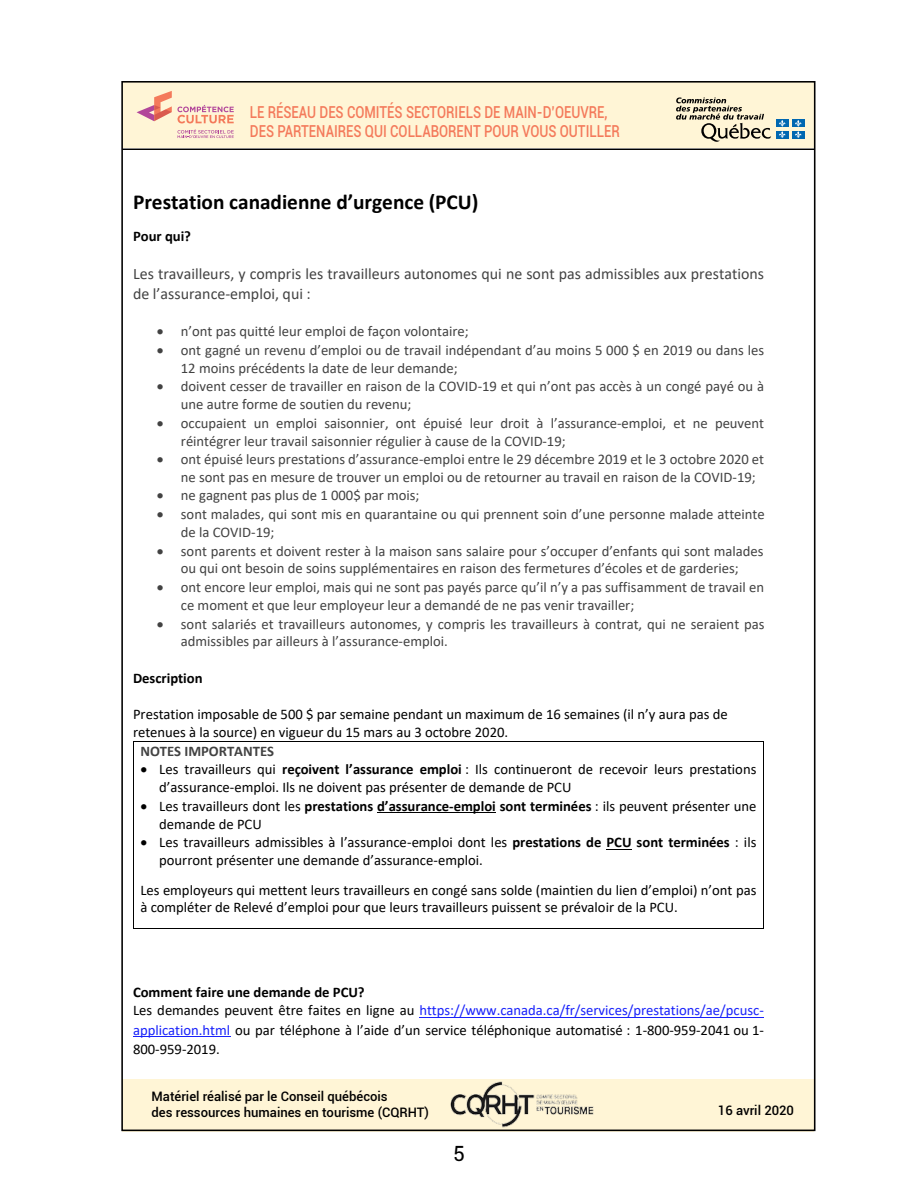
<style>
.page{position:relative;width:918px;height:1188px;background:#fff}
.page>*{position:absolute;margin:0;border:0;box-sizing:border-box;transform-origin:0 0}
.t1{font:700 21.3px "Calibri";color:#000}
.t2{font:21px "Roboto";color:#000}
.t3{font:500 16.5px/19.8px "Roboto";color:#f47a5b;scale:.8 1}
.t4{font:15.9px/19.5px "Calibri";color:#424242}
.t5{font:14.7px/17.9px "Calibri";color:#424242}
.t6{font:14.7px/17.9px "Calibri";color:#000}
.t7{font:14.7px/17.9px "Calibri";color:#1922fb}
.t8{font:700 14.7px "Calibri";color:#000}
.t9{font:700 14.7px "Calibri";color:#424242}
.t10{font:500 13.05px/15.8px "Roboto";color:#000}
.s1{font-weight:700}
.s2{font-weight:700;color:#000}
.s3{color:#000}
.s4{color:#1922fb}
</style>
<div class="page">
<hr style="left:377px;top:812px;width:119px;height:1px;background:#000">
<svg style="left:606px;top:849px;width:26px;height:1px"></svg>
<hr style="left:134px;top:741px;width:630px;height:1px;background:#000">
<hr style="left:133px;top:742px;width:1px;height:186px;background:#000">
<hr style="left:134px;top:928px;width:630px;height:1px;background:#000">
<hr style="left:764px;top:742px;width:1px;height:186px;background:#000">
<hr style="left:419px;top:1017px;width:345px;height:1px;background:#1922fb">
<hr style="left:133px;top:1036px;width:97px;height:1px;background:#1922fb">
<div style="left:122px;top:81px;width:77px;height:67px;background:#fff5d6"></div>
<div style="left:198px;top:81px;width:617px;height:67px;background:#fff5d6"></div>
<div style="left:122px;top:1079px;width:106px;height:52px;background:#fff5d6"></div>
<div style="left:227px;top:1079px;width:587px;height:52px;background:#fff5d6"></div>
<img style="left:450px;top:1081px;width:144px;height:47px">
<svg style="left:177px;top:129px;width:57px;height:9px"></svg>
<svg style="left:137px;top:91px;width:97px;height:32px"></svg>
<hr style="left:122px;top:149px;width:692px;height:1px;background:#000">
<svg style="left:676px;top:97px;width:95px;height:45px"></svg>
<div style="left:776px;top:120px;width:12px;height:7px;background:#0067b1"></div>
<div style="left:792px;top:120px;width:12px;height:7px;background:#0067b1"></div>
<div style="left:776px;top:131px;width:12px;height:7px;background:#0067b1"></div>
<svg style="left:779px;top:120px;width:7px;height:18px"></svg>
<div style="left:792px;top:131px;width:12px;height:7px;background:#0067b1"></div>
<svg style="left:795px;top:120px;width:7px;height:18px"></svg>
<p class="t3" style="left:250px;top:101px;width:459px">LE RÉSEAU DES COMITÉS SECTORIELS DE MAIN-D’OEUVRE,<br>DES PARTENAIRES QUI COLLABORENT POUR VOUS OUTILLER</p>
<h1 class="t1" style="left:133px;top:187px;width:347px">Prestation canadienne d’urgence (PCU)</h1>
<p class="t8" style="left:133px;top:226px;width:59px">Pour qui?</p>
<p class="t4" style="left:133px;top:264px;width:632px">Les travailleurs, y compris les travailleurs autonomes qui ne sont pas admissibles aux prestations de l’assurance-emploi, qui :</p>
<p class="t5" style="left:157px;top:322px;width:313px">• n’ont pas quitté leur emploi de façon volontaire;</p>
<p class="t5" style="left:181px;top:340px;width:585px;text-indent:-24px">• ont gagné un revenu d’emploi ou de travail indépendant d’au moins 5 000 $ en 2019 ou dans les<br>12 moins précédents la date de leur demande;</p>
<p class="t5" style="left:181px;top:377px;width:585px;text-indent:-24px">• doivent cesser de travailler en raison de la COVID-19 et qui n’ont pas accès à un congé payé ou à une autre forme de soutien du revenu;</p>
<p class="t5" style="left:181px;top:414px;width:585px;text-indent:-24px">• occupaient un emploi saisonnier, ont épuisé leur droit à l’assurance-emploi, et ne peuvent réintégrer leur travail saisonnier régulier à cause de la COVID-19;</p>
<p class="t5" style="left:181px;top:450px;width:585px;text-indent:-24px">• ont épuisé leurs prestations d’assurance-emploi entre le 29 décembre 2019 et le 3 octobre 2020 et ne sont pas en mesure de trouver un emploi ou de retourner au travail en raison de la COVID-19;</p>
<p class="t5" style="left:157px;top:486px;width:264px">• ne gagnent pas plus de 1 000$ par mois;</p>
<p class="t5" style="left:181px;top:505px;width:585px;text-indent:-24px">• sont malades, qui sont mis en quarantaine ou qui prennent soin d’une personne malade atteinte de la COVID-19;</p>
<p class="t5" style="left:157px;top:541px;width:608px;text-align:center">• sont parents et doivent rester à la maison sans salaire pour s’occuper d’enfants qui sont malades ou qui ont besoin de soins supplémentaires en raison des fermetures d’écoles et de garderies;</p>
<p class="t5" style="left:181px;top:578px;width:585px;text-indent:-24px">• ont encore leur emploi, mais qui ne sont pas payés parce qu’il n’y a pas suffisamment de travail en ce moment et que leur employeur leur a demandé de ne pas venir travailler;</p>
<p class="t5" style="left:181px;top:614px;width:585px;text-indent:-24px">• sont salariés et travailleurs autonomes, y compris les travailleurs à contrat, qui ne seraient pas admissibles par ailleurs à l’assurance-emploi.</p>
<p class="t8" style="left:133px;top:668px;width:71px">Description</p>
<p class="t6" style="left:133px;top:705px;width:596px">Prestation imposable de 500 $ par semaine pendant un maximum de 16 semaines (il n’y aura pas de retenues à la source) en vigueur du 15 mars au 3 octobre 2020.</p>
<p class="t9" style="left:140px;top:741px;width:135px">NOTES IMPORTANTES</p>
<p class="t6" style="left:159px;top:760px;width:599px;text-indent:-19px">• Les travailleurs qui <span class="s1">reçoivent l’assurance emploi</span> : Ils continueront de recevoir leurs prestations d’assurance-emploi. Ils ne doivent pas présenter de demande de PCU</p>
<p class="t6" style="left:159px;top:797px;width:599px;text-indent:-19px">• Les travailleurs dont les <span class="s1">prestations d’assurance-emploi sont terminées</span> : ils peuvent présenter une demande de PCU</p>
<p class="t6" style="left:159px;top:833px;width:599px;text-indent:-19px">• Les travailleurs admissibles à l’assurance-emploi dont les <span class="s1">prestations de PCU sont terminées</span> : ils pourront présenter une demande d’assurance-emploi.</p>
<p class="t6" style="left:140px;top:880px;width:618px">Les employeurs qui mettent leurs travailleurs en congé sans solde (maintien du lien d’emploi) n’ont pas à compléter de Relevé d’emploi pour que leurs travailleurs puissent se prévaloir de la PCU.</p>
<p class="t7" style="left:133px;top:983px;width:633px"><span class="s2">Comment faire une demande de PCU?<br></span><span class="s3">Les demandes peuvent être faites en ligne au</span> https://www.canada.ca/fr/services/prestations/ae/pcusc-</p>
<p class="t6" style="left:133px;top:1020px;width:633px;line-height:19.2px"><span class="s4">application.html</span> ou par téléphone à l’aide d’un service téléphonique automatisé : 1-800-959-2041 ou 1-<br>800-959-2019.</p>
<p class="t10" style="left:152px;top:1088px;width:279px">MATÉRIEL RÉALISÉ PAR LE CONSEIL QUÉBÉCOIS<br>DES RESSOURCES HUMAINES EN TOURISME (CQRHT)</p>
<p class="t10" style="left:718px;top:1102px;width:78px">16 AVRIL 2020</p>
<h2 class="t2" style="left:453px;top:1139px;width:13px">5</h2>
</div>
